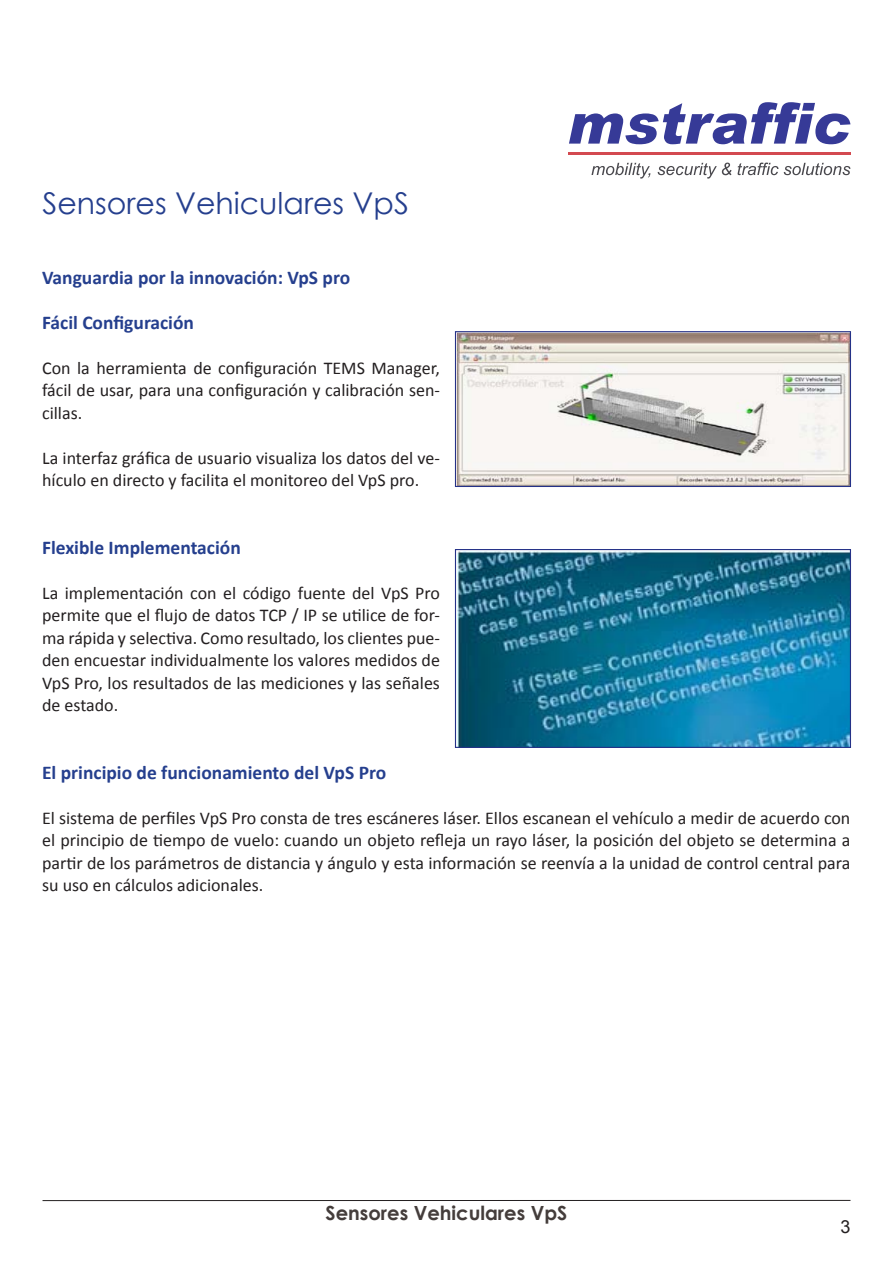
<style>
.page{position:relative;width:893px;height:1263px;background:#fff}
.page>*{position:absolute;margin:0;border:0;box-sizing:border-box;transform-origin:0 0}
.t1{font:30px "Century Gothic";color:#253f8e}
.t2{font:700 19.5px "Calibri";color:#253f8e}
.t3{font:700 19.5px "Century Gothic";color:#443d3b}
.t4{font:18px/22.5px "Calibri";color:#231f20;text-align:justify}
.t5{font:18px "Arial";color:#231f20}
</style>
<div class="page">
<hr style="left:43px;top:1200px;width:807px;height:1px;background:#231f20">
<svg style="left:569px;top:102px;width:281px;height:42px"></svg>
<svg style="left:591px;top:163px;width:59px;height:16px"></svg>
<svg style="left:658px;top:163px;width:74px;height:16px"></svg>
<svg style="left:738px;top:163px;width:40px;height:12px"></svg>
<svg style="left:784px;top:163px;width:66px;height:12px"></svg>
<hr style="left:568px;top:153px;width:282px;height:2px;background:#d34950">
<img style="left:457px;top:333px;width:392px;height:152px">
<div style="left:455px;top:331px;width:396px;height:156px;border:1px solid #253288"></div>
<img style="left:457px;top:551px;width:392px;height:195px">
<div style="left:455px;top:549px;width:396px;height:199px;border:1px solid #253288"></div>
<p class="t1" style="left:42px;top:182px;width:368px">Sensores Vehiculares VpS</p>
<p class="t2" style="left:42px;top:265px;width:310px">Vanguardia por la innovación: VpS pro</p>
<p class="t2" style="left:42px;top:310px;width:153px">Fácil Configuración</p>
<p class="t4" style="left:42px;top:355px;width:399px">Con la herramienta de configuración TEMS Manager, fácil de usar, para una configuración y calibración sen&shy;cillas.</p>
<p class="t4" style="left:42px;top:445px;width:399px">La interfaz gráfica de usuario visualiza los datos del ve&shy;hículo en directo y facilita el monitoreo del VpS pro.</p>
<p class="t2" style="left:42px;top:535px;width:200px">Flexible Implementación</p>
<p class="t4" style="left:42px;top:580px;width:399px">La implementación con el código fuente del VpS Pro permite que el flujo de datos TCP / IP se utilice de for&shy;ma rápida y selectiva. Como resultado, los clientes pue&shy;den encuestar individualmente los valores medidos de VpS Pro, los resultados de las mediciones y las señales de estado.</p>
<p class="t2" style="left:42px;top:760px;width:346px">El principio de funcionamiento del VpS Pro</p>
<p class="t4" style="left:42px;top:805px;width:810px">El sistema de perfiles VpS Pro consta de tres escáneres láser. Ellos escanean el vehículo a medir de acuerdo con el principio de tiempo de vuelo: cuando un objeto refleja un rayo láser, la posición del objeto se determina a partir de los parámetros de distancia y ángulo y esta información se reenvía a la unidad de control central para su uso en cálculos adicionales.</p>
<p class="t3" style="left:326px;top:1198px;width:243px">Sensores Vehiculares VpS</p>
<p class="t5" style="left:840px;top:1215px;width:12px">3</p>
</div>
